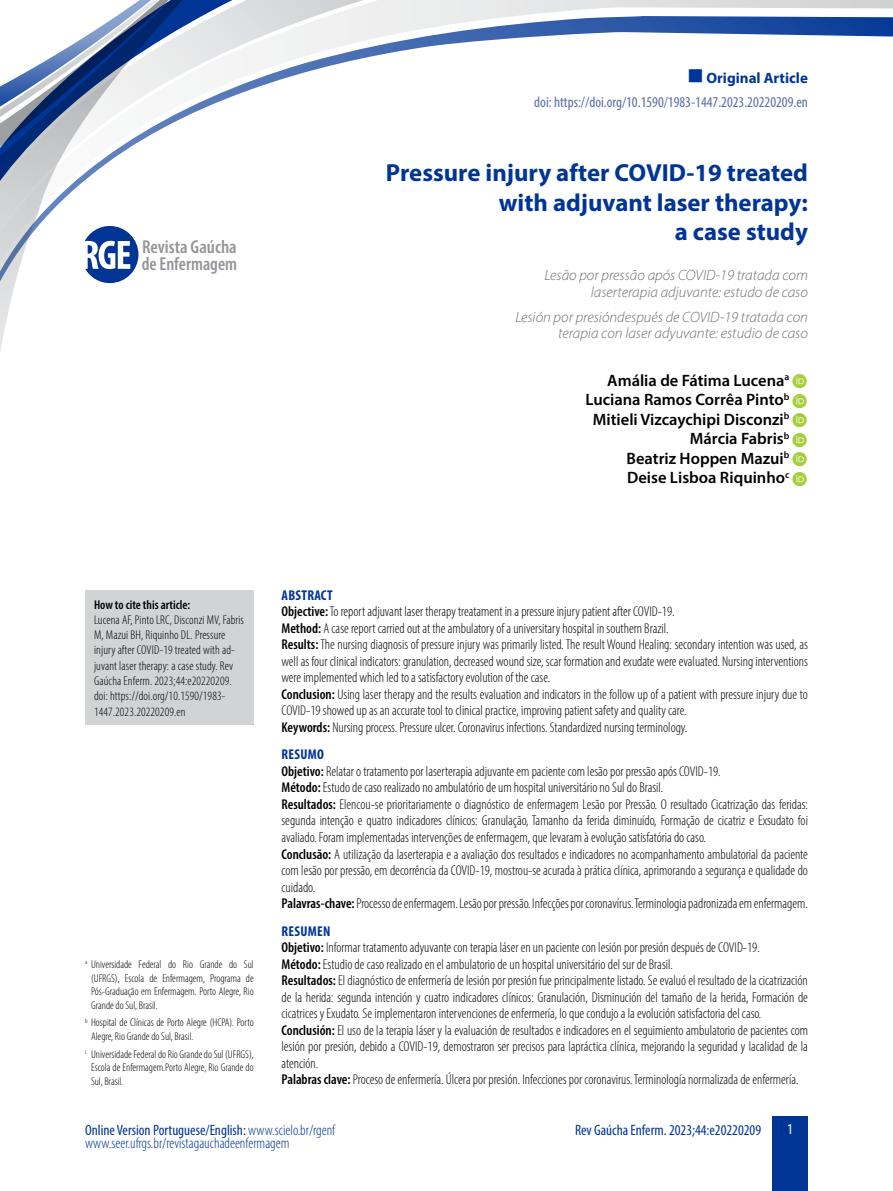
<style>
.page{position:relative;width:893px;height:1191px;background:#fff}
.page>*{position:absolute;margin:0;border:0;box-sizing:border-box;transform-origin:0 0}
.t1{font:700 24.75px/29.7px "Myriad Pro";color:#003595;text-align:right}
.t2{font:600 condensed 18.75px/16.6px "Myriad Pro";color:#939598}
.t3{font:600 16.5px/19.5px "Myriad Pro";color:#000;text-align:right}
.t4{font:italic 300 15px/16.5px "Myriad Pro";color:#6d6e71;text-align:right}
.t5{font:condensed 15px "Myriad Pro";color:#003595}
.t6{font:condensed 15px "Myriad Pro";color:#5a6da7}
.t7{font:300 condensed 15px "Myriad Pro";color:#003595}
.t8{font:700 15px "Myriad Pro";color:#003595}
.t9{font:condensed 15px "Myriad Pro";color:#fff}
.t10{font:300 condensed 14.25px/16.5px "Myriad Pro";color:#000}
.t11{font:300 condensed 12.75px/15.3px "Myriad Pro";letter-spacing:.01em;color:#000}
.t12{font:600 condensed 12.75px "Myriad Pro";color:#000}
.t13{font:300 condensed 11.25px/13.5px "Myriad Pro";color:#000;text-align:justify}
.s1{font-weight:700;color:#003595}
.s2{font-weight:600}
.s3{font-weight:300}
</style>
<div class="page">
<svg style="left:202px;top:0;width:691px;height:109px"></svg>
<svg style="left:0;top:0;width:202px;height:352px"></svg>
<div style="left:772px;top:1116px;width:36px;height:75px;background:#003595"></div>
<svg style="left:85px;top:226px;width:53px;height:57px"></svg>
<div style="left:85px;top:590px;width:169px;height:134px;background:#d1d3d4"></div>
<svg style="left:689px;top:69px;width:13px;height:14px"></svg>
<p class="t8" style="left:706px;top:68px;width:103px">Original Article</p>
<h2 class="t2" style="left:142px;top:238px;width:97px">Revista Gaúcha de Enfermagem</h2>
<p class="t6" style="left:534px;top:93px;width:275px">doi: https://doi.org/10.1590/1983-1447.2023.20220209.en</p>
<h1 class="t1" style="left:386px;top:157px;width:423px">Pressure injury after COVID-19 treated with adjuvant laser therapy:<br>a case study</h1>
<p class="t4" style="left:544px;top:267px;width:265px">Lesão por pressão após COVID-19 tratada com laserterapia adjuvante: estudo de caso</p>
<p class="t4" style="left:515px;top:308px;width:294px">Lesión por presióndespués de COVID-19 tratada con terapia con laser adyuvante: estudio de caso</p>
<p class="t3" style="left:585px;top:370px;width:205px">Amália de Fátima Lucena<sup>a<br></sup>Luciana Ramos Corrêa Pinto<sup>b<br></sup>Mitieli Vizcaychipi Disconzi<sup>b<br></sup>Márcia Fabris<sup>b<br></sup>Beatriz Hoppen Mazui<sup>b<br></sup>Deise Lisboa Riquinho<sup>c</sup></p>
<p class="t12" style="left:94px;top:596px;width:98px">How to cite this article:</p>
<p class="t11" style="left:94px;top:612px;width:151px">Lucena AF, Pinto LRC, Disconzi MV, Fabris M, Mazui BH, Riquinho DL. Pressure injury after COVID-19 treated with ad&shy;juvant laser therapy: a case study. Rev Gaúcha Enferm. 2023;44:e20220209. doi: https://doi.org/10.1590/1983- 1447.2023.20220209.en</p>
<p class="t13" style="left:91px;top:957px;width:164px;text-indent:-6px"><sup>a</sup> Universidade Federal do Rio Grande do Sul (UFRGS), Escola de Enfermagem, Programa de Pós-Graduação em Enfermagem. Porto Alegre, Rio Grande do Sul, Brasil.</p>
<p class="t13" style="left:91px;top:1015px;width:164px;text-indent:-6px"><sup>b</sup> Hospital de Clínicas de Porto Alegre (HCPA). Porto<br>Alegre, Rio Grande do Sul, Brasil.</p>
<p class="t13" style="left:91px;top:1047px;width:164px;text-indent:-6px"><sup>c</sup> Universidade Federal do Rio Grande do Sul (UFRGS), Escola de Enfermagem.Porto Alegre, Rio Grande do Sul, Brasil.</p>
<p class="t10" style="left:281px;top:586px;width:528px"><span class="s1">ABSTRACT<br></span><span class="s2">Objective:</span> To report adjuvant laser therapy treatament in a pressure injury patient after COVID-19.<br><span class="s2">Method:</span> A case report carried out at the ambulatory of a universitary hospital in southern Brazil.<br><span class="s2">Results:</span> The nursing diagnosis of pressure injury was primarily listed. The result Wound Healing: secondary intention was used, as well as four clinical indicators: granulation, decreased wound size, scar formation and exudate were evaluated. Nursing interventions were implemented which led to a satisfactory evolution of the case.<br><span class="s2">Conclusion:</span> Using laser therapy and the results evaluation and indicators in the follow up of a patient with pressure injury due to COVID-19 showed up as an accurate tool to clinical practice, improving patient safety and quality care.<br><span class="s2">Keywords:</span> Nursing process. Pressure ulcer. Coronavirus infections. Standardized nursing terminology.</p>
<p class="t10" style="left:281px;top:746px;width:528px"><span class="s1">RESUMO<br></span><span class="s2">Objetivo:</span> Relatar o tratamento por laserterapia adjuvante em paciente com lesão por pressão após COVID-19.<br><span class="s2">Método:</span> Estudo de caso realizado no ambulatório de um hospital universitário no Sul do Brasil.<br><span class="s2">Resultados:</span> Elencou-se prioritariamente o diagnóstico de enfermagem Lesão por Pressão. O resultado Cicatrização das feridas: segunda intenção e quatro indicadores clínicos: Granulação, Tamanho da ferida diminuído, Formação de cicatriz e Exsudato foi avaliado. Foram implementadas intervenções de enfermagem, que levaram à evolução satisfatória do caso.<br><span class="s2">Conclusão:</span> A utilização da laserterapia e a avaliação dos resultados e indicadores no acompanhamento ambulatorial da paciente com lesão por pressão, em decorrência da COVID-19, mostrou-se acurada à prática clínica, aprimorando a segurança e qualidade do cuidado.<br><span class="s2">Palavras-chave:</span> Processo de enfermagem. Lesão por pressão. Infecções por coronavírus. Terminologia padronizada em enfermagem.</p>
<p class="t10" style="left:281px;top:922px;width:528px"><span class="s1">RESUMEN<br></span><span class="s2">Objetivo:</span> Informar tratamento adyuvante con terapia láser en un paciente con lesión por presión después de COVID-19.<br><span class="s2">Método:</span> Estudio de caso realizado en el ambulatorio de un hospital universitário del sur de Brasil.<br><span class="s2">Resultados:</span> El diagnóstico de enfermería de lesión por presión fue principalmente listado. Se evaluó el resultado de la cicatrización de la herida: segunda intención y cuatro indicadores clínicos: Granulación, Disminución del tamaño de la herida, Formación de cicatrices y Exudato. Se implementaron intervenciones de enfermería, lo que condujo a la evolución satisfactoria del caso.<br><span class="s2">Conclusión:</span> El uso de la terapia láser y la evaluación de resultados e indicadores en el seguimiento ambulatorio de pacientes com lesión por presión, debido a COVID-19, demostraron ser precisos para lapráctica clínica, mejorando la seguridad y lacalidad de la atención.<br><span class="s2">Palabras clave:</span> Proceso de enfermería. Úlcera por presión. Infecciones por coronavirus. Terminología normalizada de enfermería.</p>
<p class="t5" style="left:85px;top:1121px;width:252px">Online Version Portuguese/English: <span class="s3">www.scielo.br/rgenf</span></p>
<p class="t7" style="left:85px;top:1134px;width:206px">www.seer.ufrgs.br/revistagauchadeenfermagem</p>
<p class="t5" style="left:575px;top:1121px;width:188px">Rev Gaúcha Enferm. 2023;44:e20220209</p>
<p class="t9" style="left:787px;top:1120px;width:7px">1</p>
</div>
